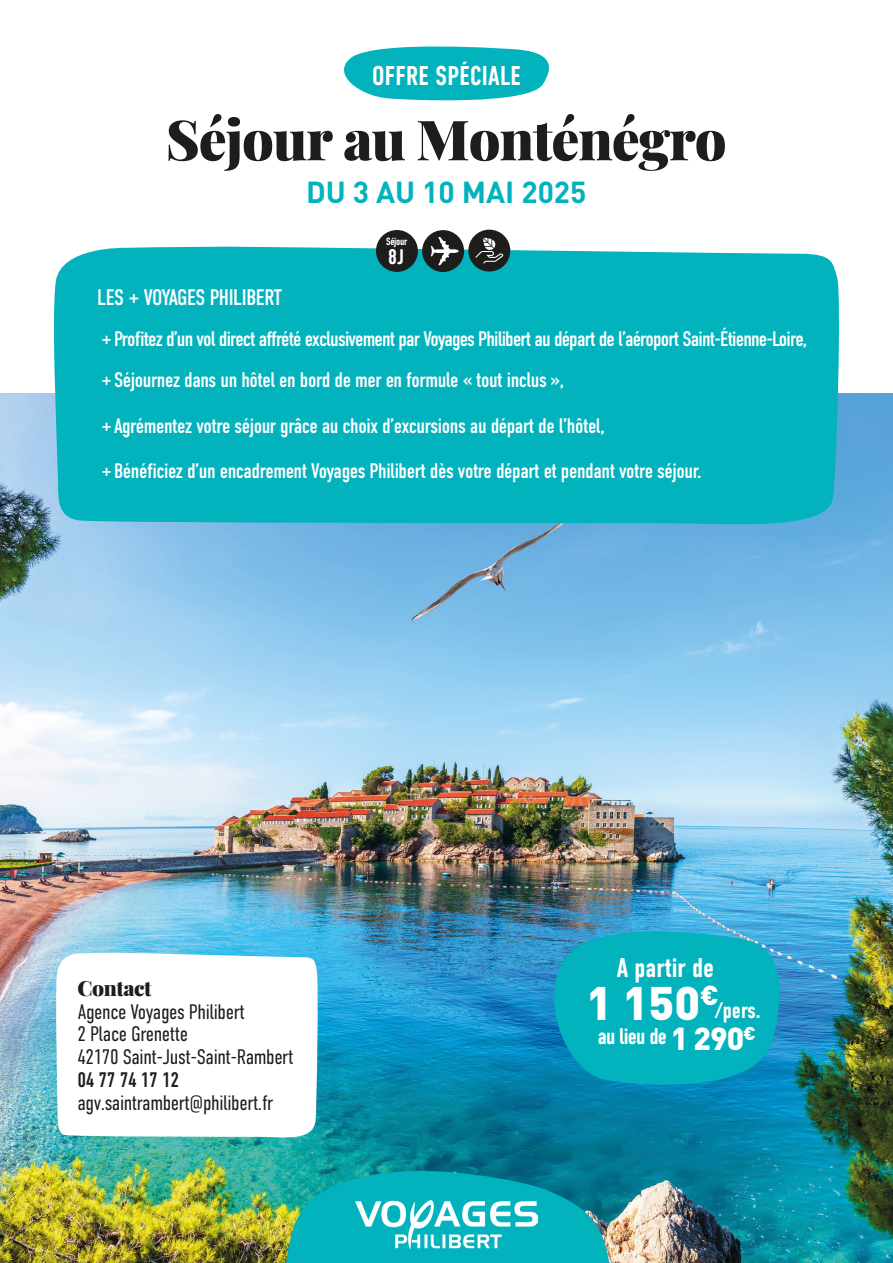
<style>
.page{position:relative;width:893px;height:1263px;background:#fff}
.page>*{position:absolute;margin:0;border:0;box-sizing:border-box;transform-origin:0 0}
.t1{font:900 55.5px "Playfair Display";letter-spacing:-.02em;color:#1d1d1b}
.t2{font:900 46.5px "DIN Pro";color:#fff}
.t3{font:700 30px "DIN Pro";color:#02b2bd}
.t4{font:27px "DIN Condensed VF";letter-spacing:.01em;color:#fff}
.t5{font:22.5px "DIN Condensed";letter-spacing:-.02em;color:#fff}
.t6{font:22.5px "DIN Condensed VF";letter-spacing:-.03em;color:#fff}
.t7{font:21px "DIN Condensed";letter-spacing:-.02em;color:#fff}
.t8{font:21px "DIN Condensed";letter-spacing:-.04em;color:#fff}
.t9{font:300 21px "DIN Condensed";letter-spacing:-.02em;color:#1d1d1b}
.t10{font:21px "DIN Condensed";letter-spacing:-.02em;color:#1d1d1b}
.t11{font:900 21px "Playfair Display";letter-spacing:-.02em;color:#1d1d1b}
.t12{font:21px "DIN Condensed VF";color:#fff}
.t13{font:10.5px "DIN Condensed VF";letter-spacing:-.03em;color:#fff}
.s1{font-family:"DIN Pro";font-weight:900;font-size:31.5px}
</style>
<div class="page">
<img style="left:0;top:393px;width:893px;height:870px">
<svg style="left:285px;top:1163px;width:326px;height:100px;background:#09a2ab"></svg>
<svg style="left:51px;top:247px;width:790px;height:285px;background:#1bb5c4"></svg>
<div style="left:97px;top:288px;width:731px;height:201px;background:#02b2bd"></div>
<img style="left:355px;top:1201px;width:183px;height:47px">
<svg style="left:539px;top:910px;width:248px;height:190px;background:#0fa5bf"></svg>
<div style="left:376px;top:230px;width:42px;height:42px;background:#1d1d1b;border-radius:50%"></div>
<div style="left:468px;top:230px;width:42px;height:42px;background:#1d1d1b;border-radius:50%"></div>
<svg style="left:475px;top:238px;width:28px;height:26px"></svg>
<div style="left:422px;top:230px;width:42px;height:42px;background:#1d1d1b;border-radius:50%"></div>
<svg style="left:431px;top:237px;width:28px;height:28px"></svg>
<svg style="left:344px;top:46px;width:205px;height:55px;background:#2abec7"></svg>
<svg style="left:55px;top:952px;width:263px;height:191px"></svg>
<p class="t4" style="left:372px;top:60px;width:150px">OFFRE SPÉCIALE</p>
<p class="t1" style="left:166px;top:96px;width:562px">Séjour au Monténégro</p>
<p class="t3" style="left:306px;top:167px;width:282px">DU 3 AU 10 MAI 2025</p>
<p class="t13" style="left:386px;top:236px;width:23px">Séjour</p>
<p class="t12" style="left:388px;top:245px;width:17px">8J</p>
<p class="t5" style="left:97px;top:285px;width:187px">LES + VOYAGES PHILIBERT</p>
<p class="t8" style="left:101px;top:327px;width:707px">+Profitez d’un vol direct affrété exclusivement par Voyages Philibert au départ de l’aéroport Saint-Étienne-Loire,</p>
<p class="t7" style="left:101px;top:368px;width:464px">+Séjournez dans un hôtel en bord de mer en formule « tout inclus »,</p>
<p class="t7" style="left:101px;top:414px;width:505px">+Agrémentez votre séjour grâce au choix d’excursions au départ de l’hôtel,</p>
<p class="t7" style="left:101px;top:459px;width:601px">+Bénéficiez d’un encadrement Voyages Philibert dès votre départ et pendant votre séjour.</p>
<p class="t11" style="left:77px;top:971px;width:76px">Contact</p>
<p class="t9" style="left:77px;top:999px;width:169px">Agence Voyages Philibert</p>
<p class="t9" style="left:77px;top:1022px;width:112px">2 Place Grenette</p>
<p class="t9" style="left:77px;top:1045px;width:217px">42170 Saint-Just-Saint-Rambert</p>
<p class="t10" style="left:77px;top:1068px;width:103px">04 77 74 17 12</p>
<p class="t9" style="left:77px;top:1091px;width:197px">agv.saintrambert@philibert.fr</p>
<p class="t4" style="left:617px;top:952px;width:99px">A partir de</p>
<p class="t2" style="left:586px;top:972px;width:134px">1 150<sup>€</sup></p>
<p class="t6" style="left:598px;top:1024px;width:160px">au lieu de <span class="s1">1 290</span><sup>€</sup></p>
<p class="t6" style="left:715px;top:998px;width:47px">/pers.</p>
</div>
